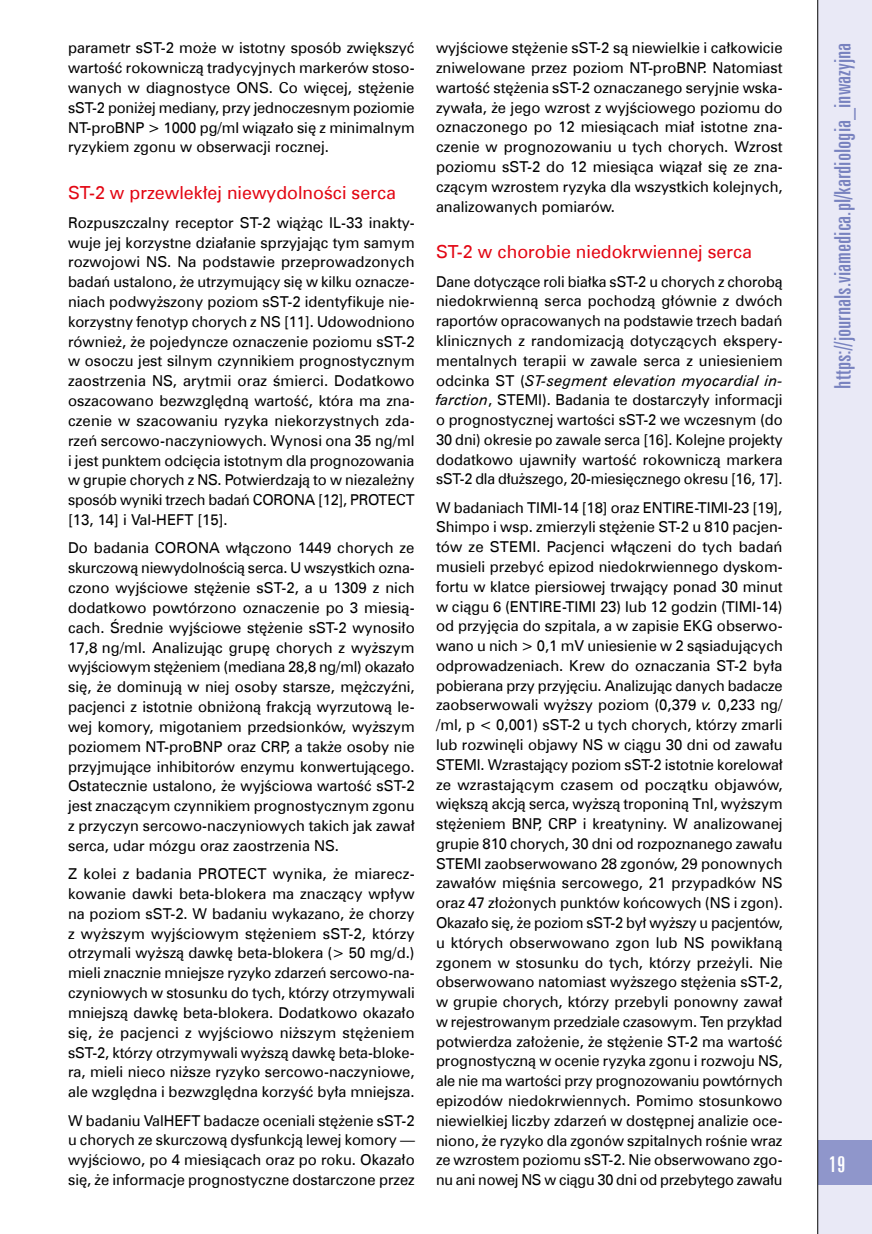
<style>
.page{position:relative;width:872px;height:1234px;background:#fff}
.page>*{position:absolute;margin:0;border:0;box-sizing:border-box;transform-origin:0 0}
.t1{font:22.5px "Zurich X Cn EU";color:#7882bf;scale:1.07 1}
.t2{font:22.5px "Zurich X Cn EU";color:#fff;scale:1.07 1}
.t3{font:18px "Zurich EU";color:#e30613}
.t4{font:15px/19.8px "Zurich EU";color:#000;text-align:justify}
.s1{font-style:italic}
</style>
<div class="page">
<div style="left:817px;top:0;width:55px;height:1233px;background:#e9e9f6"></div>
<div style="left:817px;top:1140px;width:55px;height:44px;background:#8f96cb"></div>
<hr style="left:817px;top:0;width:1px;height:1233px;background:#000">
<p class="t4" style="left:68px;top:38px;width:348px">parametr sST-2 może w istotny sposób zwiększyć wartość rokowniczą tradycyjnych markerów stoso&shy;wanych w diagnostyce ONS. Co więcej, stężenie sST-2 poniżej mediany, przy jednoczesnym poziomie NT-proBNP &gt; 1000 pg/ml wiązało się z minimalnym ryzykiem zgonu w obserwacji rocznej.</p>
<p class="t3" style="left:68px;top:182px;width:329px">ST-2 w przewlekłej niewydolności serca</p>
<p class="t4" style="left:68px;top:212px;width:348px">Rozpuszczalny receptor ST-2 wiążąc IL-33 inakty&shy;wuje jej korzystne działanie sprzyjając tym samym rozwojowi NS. Na podstawie przeprowadzonych badań ustalono, że utrzymujący się w kilku oznacze&shy;niach podwyższony poziom sST-2 identyfikuje nie&shy;korzystny fenotyp chorych z NS [11]. Udowodniono również, że pojedyncze oznaczenie poziomu sST-2 w osoczu jest silnym czynnikiem prognostycznym zaostrzenia NS, arytmii oraz śmierci. Dodatkowo oszacowano bezwzględną wartość, która ma zna&shy;czenie w szacowaniu ryzyka niekorzystnych zda&shy;rzeń sercowo-naczyniowych. Wynosi ona 35 ng/ml i jest punktem odcięcia istotnym dla prognozowania w grupie chorych z NS. Potwierdzają to w niezależny sposób wyniki trzech badań CORONA [12], PROTECT [13, 14] i Val-HEFT [15].</p>
<p class="t4" style="left:68px;top:538px;width:348px">Do badania CORONA włączono 1449 chorych ze skurczową niewydolnością serca. U wszystkich ozna&shy;czono wyjściowe stężenie sST-2, a u 1309 z nich dodatkowo powtórzono oznaczenie po 3 miesią&shy;cach. Średnie wyjściowe stężenie sST-2 wynosiło 17,8 ng/ml. Analizując grupę chorych z wyższym wyjściowym stężeniem (mediana 28,8 ng/ml) okazało się, że dominują w niej osoby starsze, mężczyźni, pacjenci z istotnie obniżoną frakcją wyrzutową le&shy;wej komory, migotaniem przedsionków, wyższym poziomem NT-proBNP oraz CRP, a także osoby nie przyjmujące inhibitorów enzymu konwertującego.<br>Ostatecznie ustalono, że wyjściowa wartość sST-2 jest znaczącym czynnikiem prognostycznym zgonu z przyczyn sercowo-naczyniowych takich jak zawał serca, udar mózgu oraz zaostrzenia NS.</p>
<p class="t4" style="left:68px;top:863px;width:348px">Z kolei z badania PROTECT wynika, że miarecz&shy;kowanie dawki beta-blokera ma znaczący wpływ na poziom sST-2. W badaniu wykazano, że chorzy z wyższym wyjściowym stężeniem sST-2, którzy otrzymali wyższą dawkę beta-blokera (&gt; 50 mg/d.) mieli znacznie mniejsze ryzyko zdarzeń sercowo-na&shy;czyniowych w stosunku do tych, którzy otrzymywali mniejszą dawkę beta-blokera. Dodatkowo okazało się, że pacjenci z wyjściowo niższym stężeniem sST-2, którzy otrzymywali wyższą dawkę beta-bloke&shy;ra, mieli nieco niższe ryzyko sercowo-naczyniowe, ale względna i bezwzględna korzyść była mniejsza.</p>
<p class="t4" style="left:68px;top:1109px;width:348px">W badaniu ValHEFT badacze oceniali stężenie sST-2 u chorych ze skurczową dysfunkcją lewej komory — wyjściowo, po 4 miesiącach oraz po roku. Okazało się, że informacje prognostyczne dostarczone przez</p>
<p class="t4" style="left:436px;top:38px;width:348px">wyjściowe stężenie sST-2 są niewielkie i całkowicie zniwelowane przez poziom NT-proBNP. Natomiast wartość stężenia sST-2 oznaczanego seryjnie wska&shy;zywała, że jego wzrost z wyjściowego poziomu do oznaczonego po 12 miesiącach miał istotne zna&shy;czenie w prognozowaniu u tych chorych. Wzrost poziomu sST-2 do 12 miesiąca wiązał się ze zna&shy;czącym wzrostem ryzyka dla wszystkich kolejnych, analizowanych pomiarów.</p>
<p class="t3" style="left:436px;top:241px;width:317px">ST-2 w chorobie niedokrwiennej serca</p>
<p class="t4" style="left:436px;top:271px;width:348px">Dane dotyczące roli białka sST-2 u chorych z chorobą niedokrwienną serca pochodzą głównie z dwóch raportów opracowanych na podstawie trzech badań klinicznych z randomizacją dotyczących ekspery&shy;mentalnych terapii w zawale serca z uniesieniem odcinka ST (<span class="s1">ST-segment elevation myocardial in&shy;farction</span>, STEMI). Badania te dostarczyły informacji o prognostycznej wartości sST-2 we wczesnym (do 30 dni) okresie po zawale serca [16]. Kolejne projekty dodatkowo ujawniły wartość rokowniczą markera sST-2 dla dłuższego, 20-miesięcznego okresu [16, 17].</p>
<p class="t4" style="left:436px;top:497px;width:348px">W badaniach TIMI-14 [18] oraz ENTIRE-TIMI-23 [19], Shimpo i wsp. zmierzyli stężenie ST-2 u 810 pacjen&shy;tów ze STEMI. Pacjenci włączeni do tych badań musieli przebyć epizod niedokrwiennego dyskom&shy;fortu w klatce piersiowej trwający ponad 30 minut w ciągu 6 (ENTIRE-TIMI 23) lub 12 godzin (TIMI-14) od przyjęcia do szpitala, a w zapisie EKG obserwo&shy;wano u nich &gt; 0,1 mV uniesienie w 2 sąsiadujących odprowadzeniach. Krew do oznaczania ST-2 była pobierana przy przyjęciu. Analizując danych badacze zaobserwowali wyższy poziom (0,379 <span class="s1">v.</span> 0,233 ng/ /ml, p &lt; 0,001) sST-2 u tych chorych, którzy zmarli lub rozwinęli objawy NS w ciągu 30 dni od zawału STEMI. Wzrastający poziom sST-2 istotnie korelował ze wzrastającym czasem od początku objawów, większą akcją serca, wyższą troponiną TnI, wyższym stężeniem BNP, CRP i kreatyniny. W analizowanej grupie 810 chorych, 30 dni od rozpoznanego zawału STEMI zaobserwowano 28 zgonów, 29 ponownych zawałów mięśnia sercowego, 21 przypadków NS oraz 47 złożonych punktów końcowych (NS i zgon).<br>Okazało się, że poziom sST-2 był wyższy u pacjentów, u których obserwowano zgon lub NS powikłaną zgonem w stosunku do tych, którzy przeżyli. Nie obserwowano natomiast wyższego stężenia sST-2, w grupie chorych, którzy przebyli ponowny zawał w rejestrowanym przedziale czasowym. Ten przykład potwierdza założenie, że stężenie ST-2 ma wartość prognostyczną w ocenie ryzyka zgonu i rozwoju NS, ale nie ma wartości przy prognozowaniu powtórnych epizodów niedokrwiennych. Pomimo stosunkowo niewielkiej liczby zdarzeń w dostępnej analizie oce&shy;niono, że ryzyko dla zgonów szpitalnych rośnie wraz ze wzrostem poziomu sST-2. Nie obserwowano zgo&shy;nu ani nowej NS w ciągu 30 dni od przebytego zawału</p>
<h1 class="t1" style="left:829px;top:388px;width:325px;rotate:-90deg">https://journals.viamedica.pl/kardiologia_inwazyjna</h1>
<h1 class="t2" style="left:828px;top:1150px;width:17px">19</h1>
</div>
